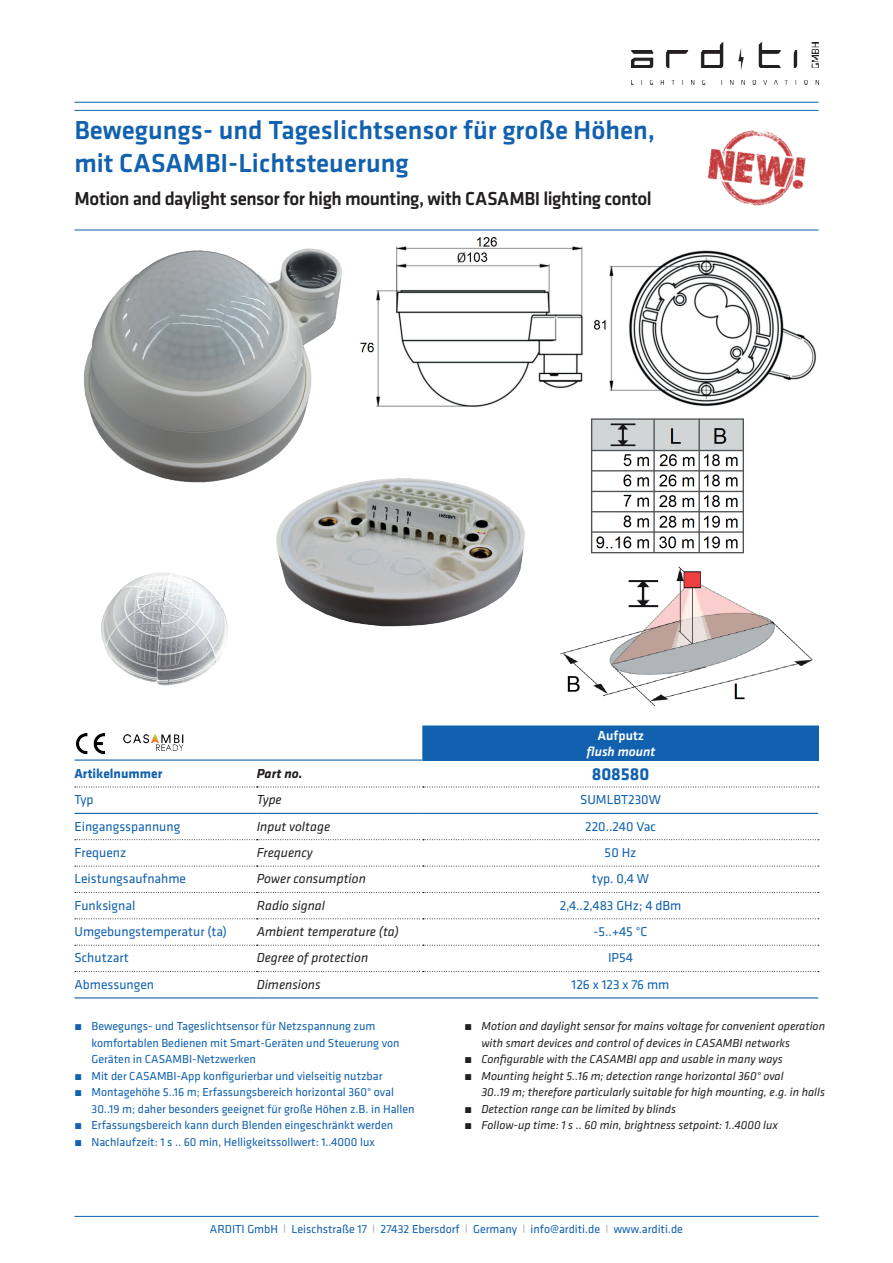
<style>
.page{position:relative;width:893px;height:1263px;background:#fff}
.page>*{position:absolute;margin:0;border:0;box-sizing:border-box;transform-origin:0 0}
.t1{font:500 27px/33px "Klavika";color:#1161af}
.t2{font:500 19.5px "Klavika";letter-spacing:-.02em;color:#231f20}
.t3{font:700 18px "Klavika";color:#1161af}
.t4{font:13.5px "Klavika";color:#1161af}
.t5{font:italic 13.5px "Klavika";color:#231f20}
.t6{font:700 13.5px "Klavika";color:#1161af}
.t7{font:italic 500 13.5px "Klavika";color:#fff}
.t8{font:500 13.5px "Klavika";color:#fff}
.t9{font:italic 700 13.5px "Klavika";color:#231f20}
.t10{font:12px "Klavika";color:#1161af}
.t11{font:italic 12px "Klavika";color:#231f20}
.s1{font-weight:700}
.s2{font-weight:700;font-style:normal}
.s3{font-size:8.1px;color:#96989b}
</style>
<div class="page">
<img style="left:632px;top:43px;width:187px;height:42px">
<hr style="left:74px;top:1216px;width:745px;height:1px;background:#1161af">
<hr style="left:74px;top:230px;width:745px;height:1px;background:#1161af">
<hr style="left:74px;top:102px;width:745px;height:1px;background:#1161af">
<hr style="left:74px;top:110px;width:745px;height:1px;background:#1161af">
<img style="left:707px;top:130px;width:99px;height:76px">
<div style="left:423px;top:726px;width:395px;height:34px;background:#1161af"></div>
<svg style="left:75px;top:787px;width:744px;height:1px"></svg>
<svg style="left:75px;top:918px;width:744px;height:1px"></svg>
<svg style="left:75px;top:945px;width:744px;height:1px"></svg>
<svg style="left:75px;top:971px;width:744px;height:1px"></svg>
<hr style="left:74px;top:759px;width:183px;height:2px;background:#1161af">
<hr style="left:257px;top:759px;width:166px;height:2px;background:#1161af">
<hr style="left:74px;top:997px;width:183px;height:1px;background:#1161af">
<hr style="left:257px;top:997px;width:166px;height:1px;background:#1161af">
<hr style="left:423px;top:997px;width:395px;height:1px;background:#1161af">
<hr style="left:74px;top:813px;width:183px;height:1px;background:#1161af">
<hr style="left:257px;top:813px;width:166px;height:1px;background:#1161af">
<hr style="left:423px;top:813px;width:395px;height:1px;background:#1161af">
<svg style="left:75px;top:839px;width:744px;height:1px"></svg>
<svg style="left:75px;top:866px;width:744px;height:1px"></svg>
<svg style="left:75px;top:892px;width:744px;height:1px"></svg>
<hr style="left:422px;top:725px;width:397px;height:2px;background:#1161af">
<hr style="left:422px;top:727px;width:1px;height:32px;background:#1161af">
<hr style="left:818px;top:727px;width:1px;height:32px;background:#1161af">
<hr style="left:423px;top:759px;width:396px;height:2px;background:#1161af">
<img style="left:123px;top:734px;width:61px;height:17px">
<img style="left:76px;top:733px;width:28px;height:20px">
<img style="left:74px;top:229px;width:278px;height:254px">
<img style="left:101px;top:572px;width:127px;height:114px">
<img style="left:350px;top:233px;width:467px;height:181px">
<img style="left:560px;top:418px;width:253px;height:289px">
<img style="left:244px;top:429px;width:281px;height:198px">
<h1 class="t1" style="left:74px;top:114px;width:582px">Bewegungs- und Tageslichtsensor für große Höhen, mit CASAMBI-Lichtsteuerung</h1>
<h2 class="t2" style="left:74px;top:188px;width:579px">Motion and daylight sensor for high mounting, with CASAMBI lighting contol</h2>
<p class="t8" style="left:598px;top:728px;width:48px">Aufputz</p>
<p class="t7" style="left:586px;top:744px;width:70px">flush mount</p>
<p class="t6" style="left:74px;top:766px;width:89px">Artikelnummer</p>
<p class="t9" style="left:257px;top:766px;width:47px">Part no.</p>
<h3 class="t3" style="left:592px;top:764px;width:59px">808580</h3>
<p class="t4" style="left:74px;top:792px;width:21px">Typ</p>
<p class="t5" style="left:257px;top:792px;width:27px">Type</p>
<p class="t4" style="left:580px;top:792px;width:82px">SUMLBT230W</p>
<p class="t4" style="left:74px;top:819px;width:107px">Eingangsspannung</p>
<p class="t5" style="left:257px;top:819px;width:75px">Input voltage</p>
<p class="t4" style="left:585px;top:819px;width:72px">220..240 Vac</p>
<p class="t4" style="left:74px;top:845px;width:53px">Frequenz</p>
<p class="t5" style="left:257px;top:845px;width:58px">Frequency</p>
<p class="t4" style="left:605px;top:845px;width:33px">50 Hz</p>
<p class="t4" style="left:74px;top:871px;width:113px">Leistungsaufnahme</p>
<p class="t5" style="left:257px;top:871px;width:111px">Power consumption</p>
<p class="t4" style="left:592px;top:871px;width:59px">typ. 0,4 W</p>
<p class="t4" style="left:74px;top:898px;width:62px">Funksignal</p>
<p class="t5" style="left:257px;top:898px;width:70px">Radio signal</p>
<p class="t4" style="left:560px;top:898px;width:123px">2,4..2,483 GHz; 4 dBm</p>
<p class="t4" style="left:74px;top:924px;width:154px">Umgebungstemperatur (ta)</p>
<p class="t5" style="left:257px;top:924px;width:144px">Ambient temperature (ta)</p>
<p class="t4" style="left:594px;top:924px;width:55px">-5..+45 °C</p>
<p class="t4" style="left:74px;top:950px;width:56px">Schutzart</p>
<p class="t5" style="left:257px;top:950px;width:113px">Degree of protection</p>
<p class="t4" style="left:608px;top:950px;width:27px">IP54</p>
<p class="t4" style="left:74px;top:977px;width:81px">Abmessungen</p>
<p class="t5" style="left:257px;top:977px;width:65px">Dimensions</p>
<p class="t4" style="left:572px;top:977px;width:99px">126 x 123 x 76 mm</p>
<p class="t10" style="left:74px;top:1020px;width:302px"><span class="s1">˺</span> Bewegungs- und Tageslichtsensor für Netzspannung zum</p>
<p class="t10" style="left:91px;top:1036px;width:309px">komfortablen Bedienen mit Smart-Geräten und Steuerung von</p>
<p class="t10" style="left:91px;top:1053px;width:166px">Geräten in CASAMBI-Netzwerken</p>
<p class="t10" style="left:74px;top:1069px;width:309px"><span class="s1">˺</span> Mit der CASAMBI-App konfigurierbar und vielseitig nutzbar</p>
<p class="t10" style="left:74px;top:1086px;width:321px"><span class="s1">˺</span> Montagehöhe 5..16 m; Erfassungsbereich horizontal 360° oval</p>
<p class="t10" style="left:91px;top:1102px;width:325px">30..19 m; daher besonders geeignet für große Höhen z.B. in Hallen</p>
<p class="t10" style="left:74px;top:1119px;width:320px"><span class="s1">˺</span> Erfassungsbereich kann durch Blenden eingeschränkt werden</p>
<p class="t10" style="left:74px;top:1135px;width:302px"><span class="s1">˺</span> Nachlaufzeit: 1 s .. 60 min, Helligkeitssollwert: 1..4000 lux</p>
<p class="t11" style="left:464px;top:1020px;width:362px"><span class="s2">˺</span> Motion and daylight sensor for mains voltage for convenient operation</p>
<p class="t11" style="left:481px;top:1036px;width:310px">with smart devices and control of devices in CASAMBI networks</p>
<p class="t11" style="left:464px;top:1053px;width:320px"><span class="s2">˺</span> Configurable with the CASAMBI app and usable in many ways</p>
<p class="t11" style="left:464px;top:1069px;width:321px"><span class="s2">˺</span> Mounting height 5..16 m; detection range horizontal 360° oval</p>
<p class="t11" style="left:481px;top:1086px;width:345px">30..19 m; therefore particularly suitable for high mounting, e.g. in halls</p>
<p class="t11" style="left:464px;top:1102px;width:213px"><span class="s2">˺</span> Detection range can be limited by blinds</p>
<p class="t11" style="left:464px;top:1119px;width:315px"><span class="s2">˺</span> Follow-up time: 1 s .. 60 min, brightness setpoint: 1..4000 lux</p>
<p class="t10" style="left:210px;top:1222px;width:475px">ARDITI GmbH <span class="s3">|</span> Leischstraße 17 <span class="s3">|</span> 27432 Ebersdorf <span class="s3">|</span> Germany <span class="s3">|</span> info@arditi.de <span class="s3">|</span> www.arditi.de</p>
</div>
